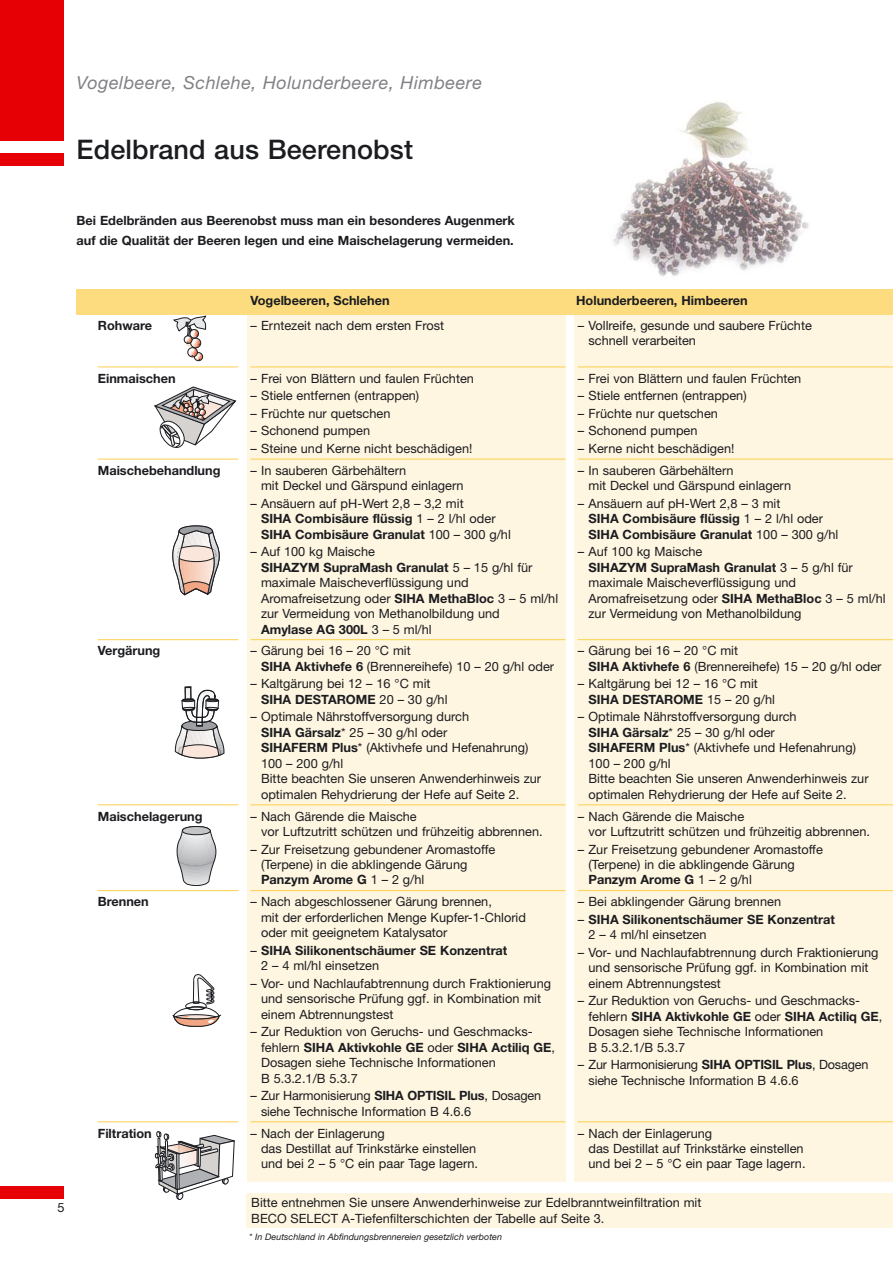
<style>
.page{position:relative;width:893px;height:1263px;background:#fff}
.page>*{position:absolute;margin:0;border:0;box-sizing:border-box;transform-origin:0 0}
.t1{font:500 27px "Helvetica Neue";letter-spacing:.005em;color:#1b1c20}
.t2{font:italic 18px "Helvetica Neue";letter-spacing:.03em;color:#818084}
.t3{font:12.75px/15.5px "Helvetica Neue";color:#1b1c20}
.t4{font:700 12.75px/15.5px "Helvetica Neue";color:#1b1c20}
.t5{font:italic 9px "Helvetica Neue";color:#1b1c20}
.s1{font-weight:700}
.s2{font-weight:400}
</style>
<div class="page">
<div style="left:247px;top:1194px;width:646px;height:34px;background:#fff6e1"></div>
<img style="left:613px;top:102px;width:196px;height:175px">
<div style="left:574px;top:314px;width:319px;height:867px;background:#fff6e1"></div>
<hr style="left:578px;top:367px;width:315px;height:1px;background:#fdcf4c">
<hr style="left:578px;top:459px;width:315px;height:1px;background:#fdcf4c">
<hr style="left:578px;top:639px;width:315px;height:1px;background:#fdcf4c">
<hr style="left:578px;top:804px;width:315px;height:1px;background:#fdcf4c">
<hr style="left:578px;top:890px;width:315px;height:1px;background:#fdcf4c">
<hr style="left:578px;top:1121px;width:315px;height:1px;background:#fdcf4c">
<div style="left:247px;top:314px;width:319px;height:867px;background:#fff6e1"></div>
<hr style="left:250px;top:367px;width:316px;height:1px;background:#fdcf4c">
<hr style="left:250px;top:459px;width:316px;height:1px;background:#fdcf4c">
<hr style="left:250px;top:639px;width:316px;height:1px;background:#fdcf4c">
<hr style="left:250px;top:804px;width:316px;height:1px;background:#fdcf4c">
<hr style="left:250px;top:890px;width:316px;height:1px;background:#fdcf4c">
<hr style="left:250px;top:1121px;width:316px;height:1px;background:#fdcf4c">
<hr style="left:98px;top:367px;width:140px;height:1px;background:#fdcf4c">
<hr style="left:98px;top:459px;width:140px;height:1px;background:#fdcf4c">
<hr style="left:98px;top:639px;width:140px;height:1px;background:#fdcf4c">
<hr style="left:98px;top:804px;width:140px;height:1px;background:#fdcf4c">
<hr style="left:98px;top:890px;width:140px;height:1px;background:#fdcf4c">
<hr style="left:98px;top:1121px;width:140px;height:1px;background:#fdcf4c">
<div style="left:77px;top:289px;width:816px;height:25px;background:#fddc80"></div>
<div style="left:0;top:0;width:64px;height:140px;background:#e60005"></div>
<div style="left:0;top:153px;width:64px;height:13px;background:#e60005"></div>
<div style="left:0;top:1186px;width:64px;height:13px;background:#e60005"></div>
<svg style="left:174px;top:316px;width:32px;height:45px"></svg>
<svg style="left:175px;top:686px;width:49px;height:72px"></svg>
<svg style="left:172px;top:974px;width:49px;height:53px"></svg>
<svg style="left:155px;top:1131px;width:80px;height:69px"></svg>
<svg style="left:172px;top:525px;width:48px;height:70px"></svg>
<svg style="left:176px;top:826px;width:40px;height:60px"></svg>
<svg style="left:155px;top:386px;width:81px;height:62px"></svg>
<h2 class="t2" style="left:77px;top:76px;width:407px">Vogelbeere, Schlehe, Holunderbeere, Himbeere</h2>
<h1 class="t1" style="left:77px;top:140px;width:338px">Edelbrand aus Beerenobst</h1>
<p class="t4" style="left:77px;top:212px;width:440px;line-height:19.6px">Bei Edelbränden aus Beerenobst muss man ein besonderes Augenmerk auf die Qualität der Beeren legen und eine Maischelagerung vermeiden.</p>
<p class="t3" style="left:58px;top:1201px;width:9px">5</p>
<p class="t4" style="left:98px;top:319px;width:56px">Rohware</p>
<p class="t4" style="left:98px;top:371px;width:79px">Einmaischen</p>
<p class="t4" style="left:98px;top:464px;width:124px">Maischebehandlung</p>
<p class="t4" style="left:98px;top:644px;width:64px">Vergärung</p>
<p class="t4" style="left:98px;top:809px;width:106px">Maischelagerung</p>
<p class="t4" style="left:98px;top:895px;width:53px">Brennen</p>
<p class="t4" style="left:98px;top:1126px;width:56px">Filtration</p>
<p class="t4" style="left:250px;top:294px;width:141px">Vogelbeeren, Schlehen</p>
<p class="t4" style="left:576px;top:294px;width:173px">Holunderbeeren, Himbeeren</p>
<p class="t3" style="left:250px;top:319px;width:195px">– Erntezeit nach dem ersten Frost</p>
<p class="t3" style="left:250px;top:372px;width:225px">– Frei von Blättern und faulen Früchten</p>
<p class="t3" style="left:250px;top:389px;width:170px">– Stiele entfernen (entrappen)</p>
<p class="t3" style="left:250px;top:407px;width:142px">– Früchte nur quetschen</p>
<p class="t3" style="left:250px;top:424px;width:121px">– Schonend pumpen</p>
<p class="t3" style="left:250px;top:442px;width:223px">– Steine und Kerne nicht beschädigen!</p>
<p class="t3" style="left:261px;top:464px;width:204px;text-indent:-11px">– In sauberen Gärbehältern<br>mit Deckel und Gärspund einlagern</p>
<p class="t3" style="left:261px;top:497px;width:251px;text-indent:-11px">– Ansäuern auf pH-Wert 2,8 – 3,2 mit<br><span class="s1">SIHA Combisäure flüssig</span> 1 – 2 l/hl oder<br><span class="s1">SIHA Combisäure Granulat</span> 100 – 300 g/hl</p>
<p class="t3" style="left:261px;top:545px;width:299px;text-indent:-11px">– Auf 100 kg Maische<br><span class="s1">SIHAZYM SupraMash Granulat</span> 5 – 15 g/hl für maximale Maischeverflüssigung und Aromafreisetzung oder <span class="s1">SIHA MethaBloc</span> 3 – 5 ml/hl zur Vermeidung von Methanolbildung und<br><span class="s1">Amylase AG 300L</span> 3 – 5 ml/hl</p>
<p class="t3" style="left:261px;top:644px;width:294px;text-indent:-11px">– Gärung bei 16 – 20 °C mit<br><span class="s1">SIHA Aktivhefe 6</span> (Brennereihefe) 10 – 20 g/hl oder</p>
<p class="t3" style="left:261px;top:677px;width:188px;text-indent:-11px">– Kaltgärung bei 12 – 16 °C mit<br><span class="s1">SIHA DESTAROME</span> 20 – 30 g/hl</p>
<p class="t3" style="left:261px;top:710px;width:282px;text-indent:-11px">– Optimale Nährstoffversorgung durch<br><span class="s1">SIHA Gärsalz</span>* 25 – 30 g/hl oder<br><span class="s1">SIHAFERM Plus</span>* (Aktivhefe und Hefenahrung)<br>100 – 200 g/hl<br>Bitte beachten Sie unseren Anwenderhinweis zur optimalen Rehydrierung der Hefe auf Seite 2.</p>
<p class="t3" style="left:261px;top:809px;width:283px;text-indent:-11px">– Nach Gärende die Maische<br>vor Luftzutritt schützen und frühzeitig abbrennen.</p>
<p class="t3" style="left:261px;top:842px;width:236px;text-indent:-11px">– Zur Freisetzung gebundener Aromastoffe (Terpene) in die abklingende Gärung<br><span class="s1">Panzym Arome G</span> 1 – 2 g/hl</p>
<p class="t3" style="left:261px;top:895px;width:266px;text-indent:-11px">– Nach abgeschlossener Gärung brennen,<br>mit der erforderlichen Menge Kupfer-1-Chlorid oder mit geeignetem Katalysator</p>
<p class="t4" style="left:261px;top:944px;width:248px;text-indent:-11px"><span class="s2">–</span> SIHA Silikon ent schäumer SE Konzentrat<br><span class="s2">2 – 4 ml/hl einsetzen</span></p>
<p class="t3" style="left:261px;top:977px;width:291px;text-indent:-11px">– Vor- und Nachlaufabtrennung durch Fraktionierung und sensorische Prüfung ggf. in Kombination mit einem Abtrennungstest</p>
<p class="t3" style="left:261px;top:1025px;width:295px;text-indent:-11px">– Zur Reduktion von Geruchs- und Geschmacks - fehlern <span class="s1">SIHA Aktivkohle GE</span> oder <span class="s1">SIHA Actiliq GE</span>, Dosagen siehe Technische Informationen<br>B 5.3.2.1/B 5.3.7</p>
<p class="t3" style="left:261px;top:1089px;width:282px;text-indent:-11px">– Zur Harmonisierung <span class="s1">SIHA OPTISIL Plus</span>, Dosagen siehe Technische Information B 4.6.6</p>
<p class="t3" style="left:261px;top:1126px;width:218px;text-indent:-11px">– Nach der Einlagerung<br>das Destillat auf Trinkstärke einstellen und bei 2 – 5 °C ein paar Tage lagern.</p>
<p class="t3" style="left:588px;top:319px;width:225px;text-indent:-11px">– Vollreife, gesunde und saubere Früchte schnell ver arbeiten</p>
<p class="t3" style="left:578px;top:372px;width:225px">– Frei von Blättern und faulen Früchten</p>
<p class="t3" style="left:578px;top:389px;width:170px">– Stiele entfernen (entrappen)</p>
<p class="t3" style="left:578px;top:407px;width:142px">– Früchte nur quetschen</p>
<p class="t3" style="left:578px;top:424px;width:121px">– Schonend pumpen</p>
<p class="t3" style="left:578px;top:442px;width:158px">– Kerne nicht beschädigen!</p>
<p class="t3" style="left:588px;top:464px;width:204px;text-indent:-11px">– In sauberen Gärbehältern<br>mit Deckel und Gärspund einlagern</p>
<p class="t3" style="left:588px;top:497px;width:251px;text-indent:-11px">– Ansäuern auf pH-Wert 2,8 – 3 mit<br><span class="s1">SIHA Combisäure flüssig</span> 1 – 2 l/hl oder<br><span class="s1">SIHA Combisäure Granulat</span> 100 – 300 g/hl</p>
<p class="t3" style="left:588px;top:545px;width:299px;text-indent:-11px">– Auf 100 kg Maische<br><span class="s1">SIHAZYM SupraMash Granulat</span> 3 – 5 g/hl für maximale Maischeverflüssigung und Aromafreisetzung oder <span class="s1">SIHA MethaBloc</span> 3 – 5 ml/hl zur Vermeidung von Methanolbildung</p>
<p class="t3" style="left:588px;top:644px;width:294px;text-indent:-11px">– Gärung bei 16 – 20 °C mit<br><span class="s1">SIHA Aktivhefe 6</span> (Brennereihefe) 15 – 20 g/hl oder</p>
<p class="t3" style="left:588px;top:677px;width:188px;text-indent:-11px">– Kaltgärung bei 12 – 16 °C mit<br><span class="s1">SIHA DESTAROME</span> 15 – 20 g/hl</p>
<p class="t3" style="left:588px;top:710px;width:282px;text-indent:-11px">– Optimale Nährstoffversorgung durch<br><span class="s1">SIHA Gärsalz</span>* 25 – 30 g/hl oder<br><span class="s1">SIHAFERM Plus</span>* (Aktivhefe und Hefenahrung)<br>100 – 200 g/hl<br>Bitte beachten Sie unseren Anwenderhinweis zur optimalen Rehydrierung der Hefe auf Seite 2.</p>
<p class="t3" style="left:588px;top:809px;width:283px;text-indent:-11px">– Nach Gärende die Maische<br>vor Luftzutritt schützen und frühzeitig abbrennen.</p>
<p class="t3" style="left:588px;top:842px;width:236px;text-indent:-11px">– Zur Freisetzung gebundener Aromastoffe (Terpene) in die abklingende Gärung<br><span class="s1">Panzym Arome G</span> 1 – 2 g/hl</p>
<p class="t3" style="left:578px;top:895px;width:205px">– Bei abklingender Gärung brennen</p>
<p class="t4" style="left:588px;top:913px;width:248px;text-indent:-11px"><span class="s2">–</span> SIHA Silikonentschäumer SE Konzentrat<br><span class="s2">2 – 4 ml/hl einsetzen</span></p>
<p class="t3" style="left:588px;top:946px;width:291px;text-indent:-11px">– Vor- und Nachlaufabtrennung durch Fraktionierung und sensorische Prüfung ggf. in Kombination mit einem Abtrennungstest</p>
<p class="t3" style="left:588px;top:994px;width:295px;text-indent:-11px">– Zur Reduktion von Geruchs- und Geschmacks - fehlern <span class="s1">SIHA Aktivkohle GE</span> oder <span class="s1">SIHA Actiliq GE</span>, Dosagen siehe Technische Informationen<br>B 5.3.2.1/B 5.3.7</p>
<p class="t3" style="left:588px;top:1058px;width:282px;text-indent:-11px">– Zur Harmonisierung <span class="s1">SIHA OPTISIL Plus</span>, Dosagen siehe Technische Information B 4.6.6</p>
<p class="t3" style="left:588px;top:1126px;width:218px;text-indent:-11px">– Nach der Einlagerung<br>das Destillat auf Trinkstärke einstellen und bei 2 – 5 °C ein paar Tage lagern.</p>
<p class="t3" style="left:251px;top:1195px;width:452px;line-height:16.5px">Bitte entnehmen Sie unsere Anwenderhinweise zur Edelbranntweinfiltration mit<br>BECO SELECT A-Tiefenfilterschichten der Tabelle auf Seite 3.</p>
<p class="t5" style="left:249px;top:1233px;width:254px">* In Deutschland in Abfindungsbrennereien gesetzlich verboten</p>
</div>
